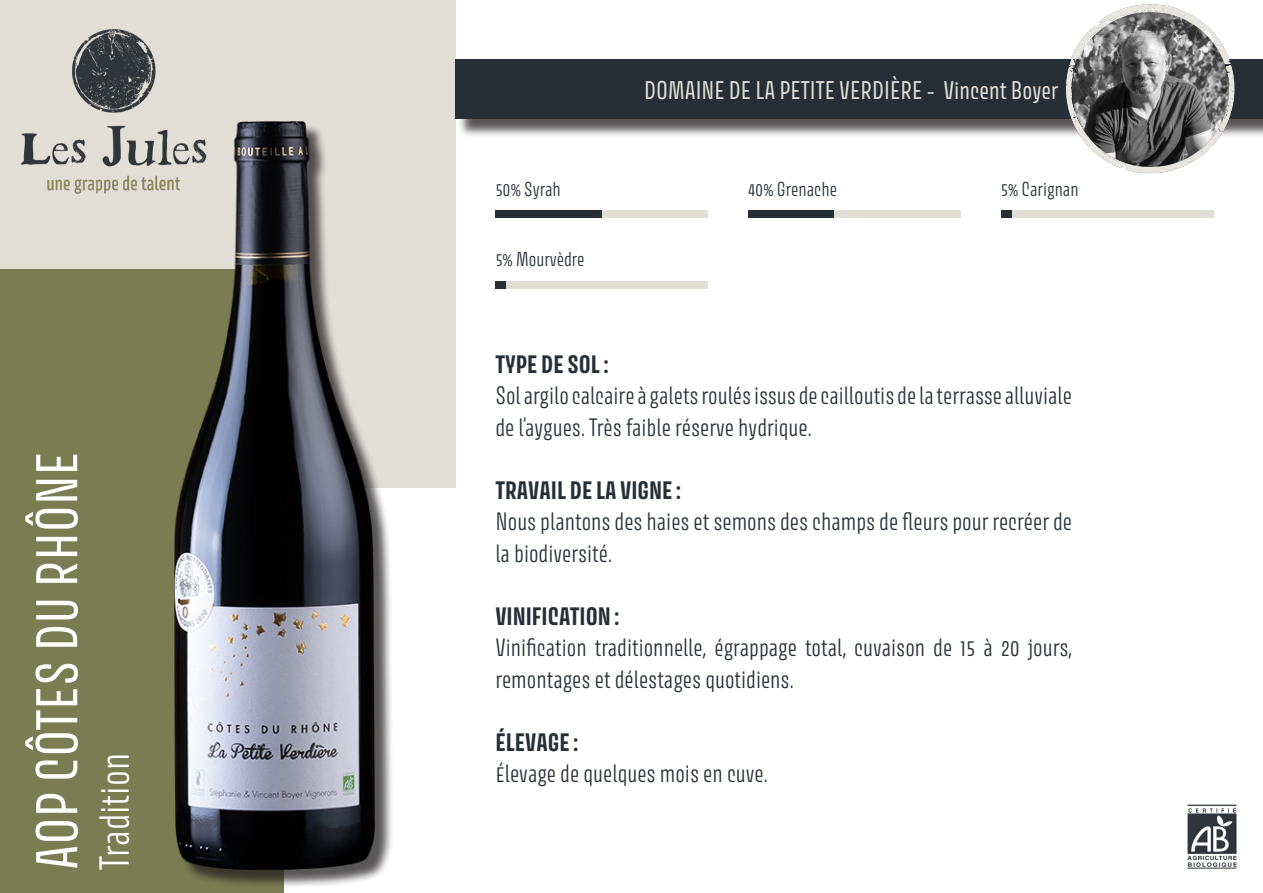
<style>
.page{position:relative;width:1263px;height:893px;background:#fff}
.page>*{position:absolute;margin:0;border:0;box-sizing:border-box;transform-origin:0 0}
.t1{font:52.5px "Avory I Latn";color:#fff}
.t2{font:300 37.5px "Avory I Latn";color:#fff}
.t3{font:22.95px "Avory I Latn";color:#e1ded6}
.t4{font:300 22.5px/31.5px "Avory I Latn";color:#272f36}
.t5{font:700 22.5px "Avory I Latn";color:#272f36}
.t6{font:300 18px "Avory I Latn";color:#272f36}
</style>
<div class="page">
<div style="left:0;top:0;width:455px;height:487px;background:#e1ded6"></div>
<div style="left:0;top:270px;width:283px;height:623px;background:#7a7c52"></div>
<div style="left:177px;top:124px;width:217px;height:764px;background:#231f20;opacity:.75"></div>
<img style="left:174px;top:121px;width:201px;height:749px">
<img style="left:21px;top:29px;width:261px;height:197px">
<div style="left:495px;top:211px;width:213px;height:7px;background:#e1ded6"></div>
<div style="left:495px;top:211px;width:107px;height:7px;background:#272f36"></div>
<div style="left:748px;top:211px;width:213px;height:7px;background:#e1ded6"></div>
<div style="left:748px;top:211px;width:85px;height:7px;background:#272f36"></div>
<div style="left:1001px;top:211px;width:212px;height:7px;background:#e1ded6"></div>
<div style="left:1001px;top:211px;width:10px;height:7px;background:#272f36"></div>
<div style="left:495px;top:282px;width:213px;height:7px;background:#e1ded6"></div>
<div style="left:495px;top:282px;width:11px;height:7px;background:#272f36"></div>
<img style="left:1187px;top:804px;width:50px;height:65px">
<div style="left:458px;top:62px;width:805px;height:76px;background:#231f20;opacity:.75"></div>
<div style="left:455px;top:59px;width:808px;height:60px;background:#272f36"></div>
<img style="left:1065px;top:4px;width:170px;height:170px">
<img style="left:1072px;top:13px;width:156px;height:153px">
<p class="t1" style="left:24px;top:870px;width:420px;rotate:-90deg">AOP CÔTES DU RHÔNE</p>
<p class="t2" style="left:91px;top:870px;width:118px;rotate:-90deg">Tradition</p>
<p class="t6" style="left:495px;top:177px;width:67px">50% Syrah</p>
<p class="t6" style="left:495px;top:248px;width:91px">5% Mourvèdre</p>
<p class="t3" style="left:644px;top:76px;width:415px">DOMAINE DE LA PETITE VERDIÈRE - Vincent Boyer</p>
<p class="t6" style="left:748px;top:177px;width:91px">40% Grenache</p>
<p class="t6" style="left:1001px;top:177px;width:79px">5% Carignan</p>
<p class="t5" style="left:495px;top:349px;width:115px">TYPE DE SOL :</p>
<p class="t4" style="left:495px;top:380px;width:578px">Sol argilo calcaire à galets roulés issus de cailloutis de la terrasse alluviale de l’aygues. Très faible réserve hydrique.</p>
<p class="t5" style="left:495px;top:475px;width:187px">TRAVAIL DE LA VIGNE :</p>
<p class="t4" style="left:495px;top:506px;width:578px">Nous plantons des haies et semons des champs de fleurs pour recréer de la biodiversité.</p>
<p class="t5" style="left:495px;top:601px;width:125px">VINIFICATION :</p>
<p class="t4" style="left:495px;top:632px;width:578px">Vinification traditionnelle, égrappage total, cuvaison de 15 à 20 jours, remontages et délestages quotidiens.</p>
<p class="t5" style="left:495px;top:727px;width:84px">ÉLEVAGE :</p>
<p class="t4" style="left:495px;top:758px;width:274px">Élevage de quelques mois en cuve.</p>
</div>
